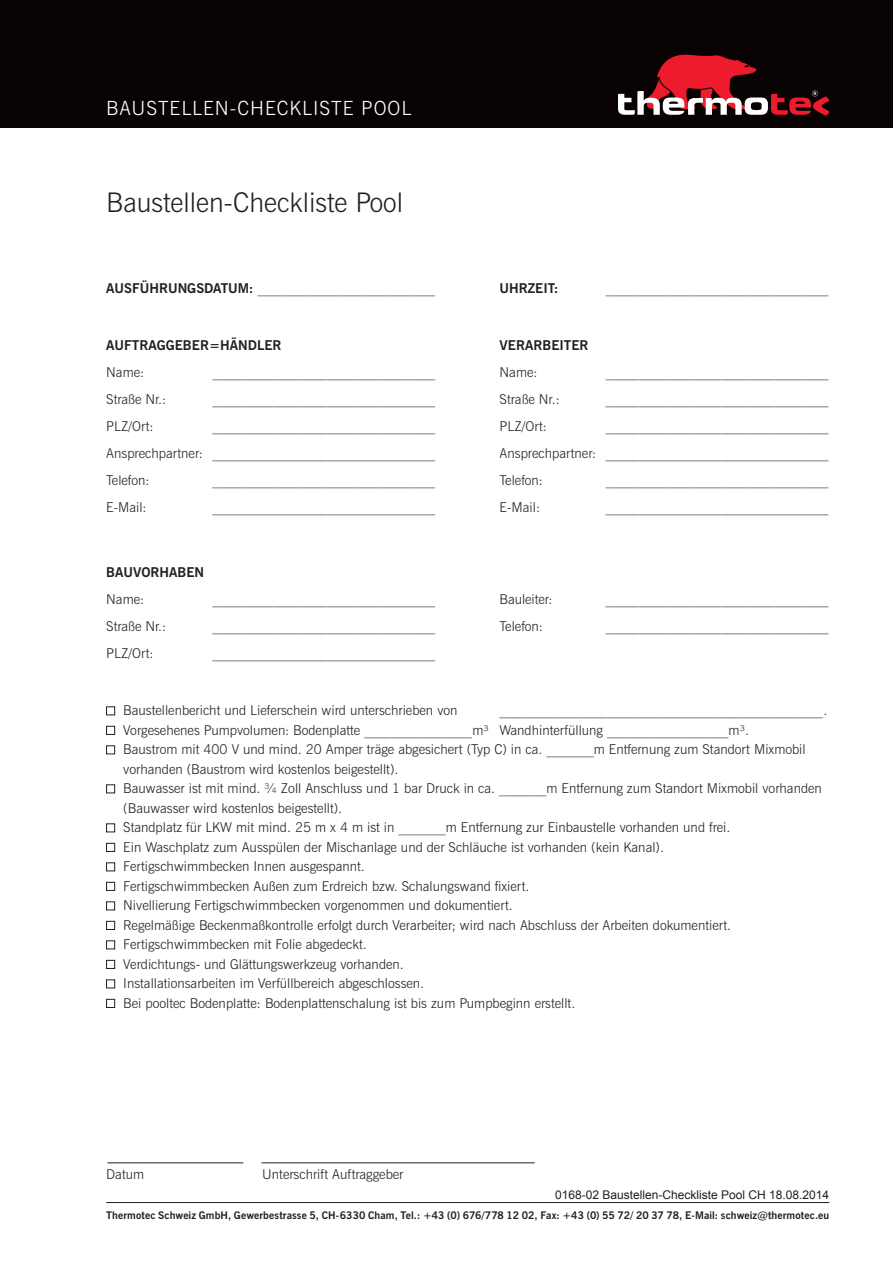
<style>
.page{position:relative;width:893px;height:1263px;background:#fff}
.page>*{position:absolute;margin:0;border:0;box-sizing:border-box;transform-origin:0 0}
.t1{font:300 27px "News Gothic BT";color:#231f20}
.t2{font:300 19.5px "News Gothic BT";letter-spacing:.05em;color:#fff}
.t3{font:300 13.5px/19.5px "News Gothic BT";color:#231f20;text-align:justify}
.t4{font:700 13.5px "News Gothic BT";color:#231f20}
.t5{font:12px "Arial";color:#231f20}
.t6{font:700 10.5px "News Gothic BT";color:#231f20}
.s1{font-weight:700}
</style>
<div class="page">
<div style="left:106px;top:706px;width:9px;height:9px;border:1px solid #231f20"></div>
<div style="left:106px;top:726px;width:9px;height:9px;border:1px solid #231f20"></div>
<div style="left:106px;top:745px;width:9px;height:9px;border:1px solid #231f20"></div>
<div style="left:106px;top:784px;width:9px;height:9px;border:1px solid #231f20"></div>
<div style="left:106px;top:823px;width:9px;height:9px;border:1px solid #231f20"></div>
<div style="left:106px;top:843px;width:9px;height:9px;border:1px solid #231f20"></div>
<div style="left:106px;top:862px;width:9px;height:9px;border:1px solid #231f20"></div>
<div style="left:106px;top:882px;width:9px;height:9px;border:1px solid #231f20"></div>
<div style="left:106px;top:901px;width:9px;height:9px;border:1px solid #231f20"></div>
<div style="left:106px;top:921px;width:9px;height:9px;border:1px solid #231f20"></div>
<div style="left:106px;top:940px;width:9px;height:9px;border:1px solid #231f20"></div>
<div style="left:106px;top:960px;width:9px;height:9px;border:1px solid #231f20"></div>
<div style="left:106px;top:979px;width:9px;height:9px;border:1px solid #231f20"></div>
<div style="left:106px;top:999px;width:9px;height:9px;border:1px solid #231f20"></div>
<div style="left:0;top:0;width:893px;height:128px;background:#080302"></div>
<svg style="left:618px;top:54px;width:212px;height:62px"></svg>
<hr style="left:107px;top:1162px;width:136px;height:1px;background:#231f20">
<hr style="left:261px;top:1162px;width:274px;height:1px;background:#231f20">
<hr style="left:106px;top:1202px;width:723px;height:1px;background:#231f20">
<h2 class="t2" style="left:106px;top:96px;width:307px">BAUSTELLEN-CHECKLISTE POOL</h2>
<h1 class="t1" style="left:106px;top:186px;width:298px">Baustellen-Checkliste Pool</h1>
<p class="t3" style="left:106px;top:279px;width:330px"><span class="s1">AUSFÜHRUNGSDATUM:</span> __________________________</p>
<p class="t4" style="left:500px;top:280px;width:61px">UHRZEIT:</p>
<p class="t3" style="left:606px;top:279px;width:224px">_________________________________</p>
<p class="t4" style="left:106px;top:337px;width:167px">AUFTRAGGEBER=Händler</p>
<p class="t3" style="left:106px;top:362px;width:39px">Name:</p>
<p class="t3" style="left:213px;top:362px;width:224px">_________________________________</p>
<p class="t3" style="left:106px;top:389px;width:62px">Straße Nr.:</p>
<p class="t3" style="left:213px;top:389px;width:224px">_________________________________</p>
<p class="t3" style="left:106px;top:416px;width:49px">PLZ/Ort:</p>
<p class="t3" style="left:106px;top:412px;width:331px;line-height:27px;text-indent:106px">_________________________________ Ansprechpartner: _________________________________ Telefon:</p>
<p class="t3" style="left:213px;top:470px;width:224px">_________________________________</p>
<p class="t3" style="left:106px;top:497px;width:42px">E-Mail:</p>
<p class="t3" style="left:213px;top:497px;width:224px">_________________________________</p>
<p class="t4" style="left:106px;top:564px;width:54px">Bauvorhaben</p>
<p class="t3" style="left:106px;top:590px;width:39px">Name:</p>
<p class="t3" style="left:106px;top:617px;width:62px">Straße Nr.:</p>
<p class="t3" style="left:106px;top:644px;width:49px">PLZ/Ort:</p>
<p class="t3" style="left:213px;top:590px;width:224px">_________________________________</p>
<p class="t3" style="left:213px;top:617px;width:224px">_________________________________</p>
<p class="t3" style="left:213px;top:644px;width:224px">_________________________________</p>
<p class="t4" style="left:500px;top:337px;width:90px">VERARBEITER</p>
<p class="t3" style="left:500px;top:362px;width:39px">Name:</p>
<p class="t3" style="left:500px;top:389px;width:62px">Straße Nr.:</p>
<p class="t3" style="left:606px;top:362px;width:224px">_________________________________</p>
<p class="t3" style="left:606px;top:389px;width:224px">_________________________________</p>
<p class="t3" style="left:500px;top:416px;width:49px">PLZ/Ort:</p>
<p class="t3" style="left:500px;top:412px;width:331px;line-height:27px;text-indent:106px">_________________________________ Ansprechpartner: _________________________________ Telefon:</p>
<p class="t3" style="left:606px;top:470px;width:224px">_________________________________</p>
<p class="t3" style="left:500px;top:497px;width:42px">E-Mail:</p>
<p class="t3" style="left:606px;top:497px;width:224px">_________________________________</p>
<p class="t3" style="left:500px;top:589px;width:54px">Bauleiter:</p>
<p class="t3" style="left:500px;top:616px;width:45px">Telefon:</p>
<p class="t3" style="left:606px;top:589px;width:224px">_________________________________</p>
<p class="t3" style="left:606px;top:616px;width:224px">_________________________________</p>
<p class="t3" style="left:123px;top:700px;width:336px">Baustellenbericht und Lieferschein wird unterschrieben von</p>
<p class="t3" style="left:123px;top:700px;width:705px;text-align:left;text-indent:376px">________________________________________________.<br>Vorgesehenes Pumpvolumen: Bodenplatte ________________m³ Wandhinterfüllung __________________m³.<br>Baustrom mit 400 V und mind. 20 Amper träge abgesichert (Typ C) in ca. _______m Entfernung zum Standort Mixmobil vorhanden (Baustrom wird kostenlos beigestellt).<br>Bauwasser ist mit mind. ¾ Zoll Anschluss und 1 bar Druck in ca. _______m Entfernung zum Standort Mixmobil vorhanden (Bauwasser wird kostenlos beigestellt).<br>Standplatz für LKW mit mind. 25 m x 4 m ist in _______m Entfernung zur Einbaustelle vorhanden und frei.<br>Ein Waschplatz zum Ausspülen der Mischanlage und der Schläuche ist vorhanden (kein Kanal).<br>Fertigschwimmbecken Innen ausgespannt.<br>Fertigschwimmbecken Außen zum Erdreich bzw. Schalungswand fixiert.<br>Nivellierung Fertigschwimmbecken vorgenommen und dokumentiert.<br>Regelmäßige Beckenmaßkontrolle erfolgt durch Verarbeiter; wird nach Abschluss der Arbeiten dokumentiert.<br>Fertigschwimmbecken mit Folie abgedeckt.<br>Verdichtungs- und Glättungswerkzeug vorhanden.<br>Installationsarbeiten im Verfüllbereich abgeschlossen.<br>Bei pooltec Bodenplatte: Bodenplattenschalung ist bis zum Pumpbeginn erstellt.</p>
<p class="t3" style="left:106px;top:1164px;width:39px">Datum</p>
<p class="t3" style="left:262px;top:1164px;width:143px">Unterschrift Auftraggeber</p>
<p class="t6" style="left:106px;top:1208px;width:724px">Thermotec Schweiz GmbH, Gewerbestrasse 5, CH-6330 Cham, Tel.: +43 (0) 676/778 12 02, Fax: +43 (0) 55 72/ 20 37 78, E-Mail: schweiz@thermotec.eu</p>
<p class="t5" style="left:555px;top:1187px;width:276px">0168-02 Baustellen-Checkliste Pool CH 18.08.2014</p>
<p class="t5" style="left:576px;top:1187px;width:192px">0167-02 Baustellen-Checkliste Pool</p>
<p class="t6" style="left:140px;top:1208px;width:68px">tec Vertriebs G</p>
<p class="t6" style="left:242px;top:1208px;width:562px">alg nau 19, A-4212 Neumarkt i. M., Tel.: +43 (0) 79 42/778 11, Fax: +43 (0) 79 42/778 11-11, E-Mail: office@thermo</p>
</div>
